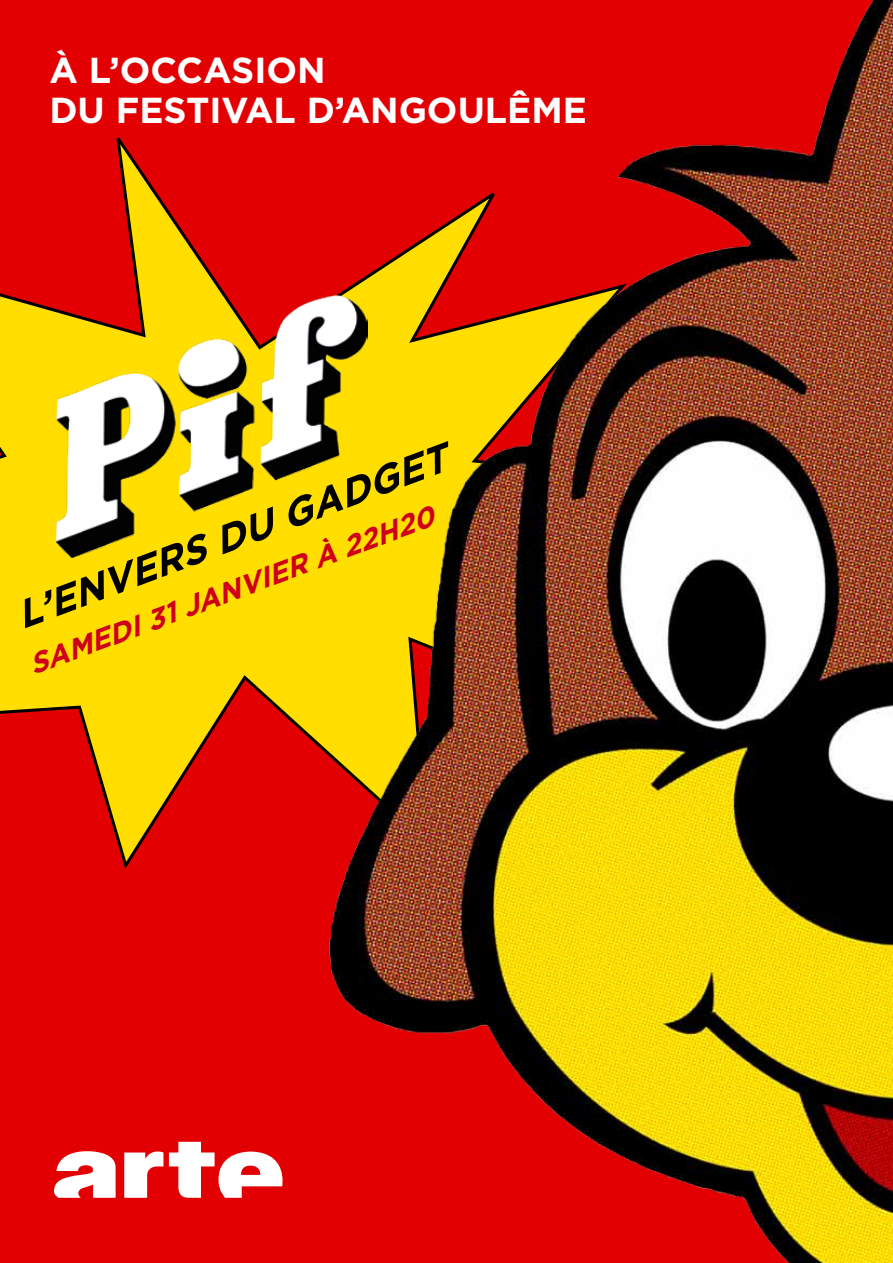
<style>
.page{position:relative;width:893px;height:1263px;background:#fff}
.page>*{position:absolute;margin:0;border:0;box-sizing:border-box;transform-origin:0 0}
.t1{font:italic 700 39px "Gotham";color:#000}
.t2{font:700 36.15px/39.6px "Gotham";color:#fff}
.t3{font:italic 700 28.5px "Gotham";color:#ce0019}
</style>
<div class="page">
<img style="left:0;top:0;width:893px;height:1263px">
<img style="left:0;top:126px;width:681px;height:746px">
<img style="left:56px;top:295px;width:312px;height:262px">
<svg style="left:54px;top:1142px;width:234px;height:56px"></svg>
<p class="t2" style="left:49px;top:50px;width:539px">À L’OCCASION<br>DU FESTIVAL D’ANGOULÊME</p>
<p class="t1" style="left:8px;top:591px;width:458px;rotate:-20deg">l’envers du Gadget</p>
<p class="t3" style="left:23px;top:650px;width:432px;rotate:-21deg">samedi 31 janvier à 22h20</p>
</div>
